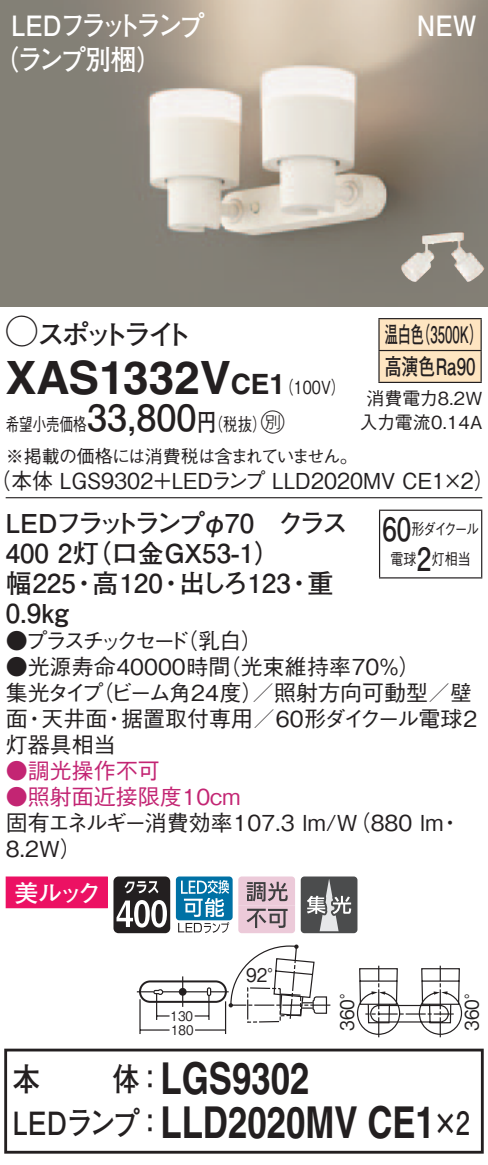
<style>
.page{position:relative;width:488px;height:1165px;background:#fff}
.page>*{position:absolute;margin:0;border:0;box-sizing:border-box;transform-origin:0 0}
.t1{font:700 46px "Helvetica LT Std";color:#231f20}
.t2{font:700 44px "Helvetica LT Std";color:#231f20;scale:.79 1}
.t3{font:700 36px "Futo Go B101 Pro";color:#231f20}
.t4{font:700 32px "Futo Go B101 Pro";letter-spacing:-.02em;color:#231f20;scale:.85 1}
.t5{font:700 32px "Futo Go B101 Pro";letter-spacing:-.02em;color:#231f20;scale:.81 1}
.t6{font:700 32px "Futo Go B101 Pro";letter-spacing:-.02em;color:#231f20;scale:.79 1}
.t7{font:700 28px/34px "Futo Go B101 Pro";letter-spacing:-.12em;color:#fff;scale:.9 1}
.t8{font:700 28px "Futo Go B101 Pro";letter-spacing:-.195em;color:#231f20}
.t9{font:700 28px "Helvetica LT Std";color:#231f20}
.t10{font:700 26px/30px "Futo Go B101 Pro";color:#231f20}
.t11{font:700 24px "Futo Go B101 Pro";color:#fff}
.t12{font:24px "Ford Classification 1";color:#231f20}
.t13{font:700 22.8px/32px "Futo Go B101 Pro";color:#231f20;scale:.58 1}
.t14{font:500 22px/26px "Gothic BBB Pro";color:#231f20}
.t15{font:500 22px "Gothic BBB Pro";color:#231f20;scale:.94 1}
.t16{font:500 22px "Gothic BBB Pro";color:#c32573}
.t17{font:500 22px "Gothic BBB Pro";letter-spacing:-.165em;color:#231f20}
.t18{font:500 18.8px "Gothic BBB Pro";color:#231f20;scale:.9 1}
.t19{font:500 18px/31.6px "Gothic BBB Pro";letter-spacing:-.04em;color:#231f20;scale:.75 1}
.t20{font:500 18px/24px "Gothic BBB Pro";color:#231f20;text-align:center}
.t21{font:500 18px "Gothic BBB Pro";color:#231f20;scale:.8 1}
.t22{font:500 16px "Gothic BBB Pro";letter-spacing:-.11em;color:#231f20;scale:.81 1}
.t23{font:500 13.2px/14px "Gothic BBB Pro";color:#231f20;scale:.9 1}
.s1{font-family:"Ford Classification 1";font-weight:400;font-size:32px}
.s2{font-size:46px}
.s3{font-family:"Helvetica LT Std";font-weight:700;font-size:28px}
.s4{font-family:"Gothic BBB Pro";font-weight:500;font-size:18px}
.s5{font-family:"Futo Go B101 Pro";font-weight:700;font-size:24px}
.s6{font-family:"Helvetica LT Std";font-size:44px}
</style>
<div class="page">
<hr style="left:162px;top:991px;width:45px;height:1px;background:#231f20">
<hr style="left:182px;top:976px;width:1px;height:31px;background:#231f20">
<hr style="left:139px;top:999px;width:2px;height:35px;background:#231f20">
<hr style="left:140px;top:1029px;width:29px;height:2px;background:#231f20">
<div style="left:179px;top:988px;width:7px;height:8px;background:#231f20;border-radius:50%"></div>
<svg style="left:137px;top:989px;width:32px;height:31px"></svg>
<div style="left:139px;top:980px;width:88px;height:23px;border:2px solid #231f20;border-radius:10px"></div>
<svg style="left:194px;top:945px;width:268px;height:92px"></svg>
<img style="left:0;top:0;width:488px;height:306px">
<img style="left:400px;top:231px;width:84px;height:52px">
<svg style="left:6px;top:876px;width:164px;height:57px"></svg>
<div style="left:176px;top:876px;width:56px;height:44px;background:#0071a5;border-radius:3px"></div>
<svg style="left:178px;top:880px;width:51px;height:53px"></svg>
<svg style="left:238px;top:876px;width:57px;height:57px;background:#c9afbb"></svg>
<svg style="left:303px;top:879px;width:51px;height:51px;background:#777879"></svg>
<div style="left:300px;top:876px;width:57px;height:57px;border:2px solid #4b4c4d;border-radius:3px"></div>
<hr style="left:6px;top:497px;width:476px;height:1px;background:#231f20">
<svg style="left:379px;top:319px;width:101px;height:63px;background:#fae1be"></svg>
<hr style="left:378px;top:318px;width:103px;height:1px;background:#231f20">
<hr style="left:378px;top:319px;width:1px;height:31px;background:#231f20">
<hr style="left:480px;top:319px;width:1px;height:31px;background:#231f20">
<hr style="left:378px;top:350px;width:103px;height:1px;background:#231f20">
<hr style="left:378px;top:351px;width:1px;height:31px;background:#231f20">
<hr style="left:480px;top:351px;width:1px;height:31px;background:#231f20">
<hr style="left:378px;top:382px;width:103px;height:1px;background:#231f20">
<hr style="left:379px;top:511px;width:1px;height:66px;background:#231f20">
<hr style="left:379px;top:510px;width:103px;height:1px;background:#231f20">
<hr style="left:481px;top:511px;width:1px;height:66px;background:#231f20">
<hr style="left:379px;top:577px;width:103px;height:2px;background:#231f20">
<div style="left:4px;top:1049px;width:479px;height:105px;border:3px solid #231f20"></div>
<p class="t7" style="left:-7px;top:5px;width:237px;text-indent:18px">LEDフラットランプ（ランプ別梱(</p>
<p class="t7" style="left:416px;top:5px;width:68px">NEW</p>
<p class="t8" style="left:6px;top:312px;width:188px"><span class="s1">A</span>スポットライト</p>
<p class="t13" style="left:417px;top:316px;width:115px">（3500 (K</p>
<p class="t13" style="left:384px;top:316px;width:158px">温白色<br>高演色Ra90</p>
<h1 class="t1" style="left:6px;top:349px;width:196px">XAS1332</h1>
<p class="t9" style="left:200px;top:367px;width:71px"><span class="s2">V</span>CE</p>
<p class="t21" style="left:269px;top:372px;width:96px">（<span class="s3">1</span> 100 (V</p>
<p class="t20" style="left:359px;top:384px;width:124px">消費電力8.2W入力電流0.14A</p>
<h3 class="t3" style="left:87px;top:389px;width:111px">33,800</h3>
<p class="t12" style="left:252px;top:410px;width:34px">C<span class="s4">）</span></p>
<p class="t21" style="left:197px;top:410px;width:70px">（<span class="s5">円</span>税抜</p>
<p class="t19" style="left:6px;top:406px;width:471px">希望小売価格<br>※掲載の価格には消費税は含まれていません。</p>
<p class="t15" style="left:-9px;top:463px;width:537px">（本体 LGS9302＋LEDランプ LLD2020M V C E ×1 (2</p>
<p class="t10" style="left:278px;top:504px;width:71px">クラス</p>
<p class="t10" style="left:6px;top:504px;width:276px">LEDフラットランプφ70<br>400 （灯2 口金GX53-1(</p>
<h3 class="t5" style="left:382px;top:504px;width:37px">60</h3>
<p class="t22" style="left:411px;top:516px;width:85px">形ダイクール</p>
<h3 class="t5" style="left:417px;top:534px;width:19px">2</h3>
<p class="t22" style="left:431px;top:546px;width:50px">灯相当</p>
<p class="t22" style="left:390px;top:546px;width:34px">電球</p>
<p class="t10" style="left:307px;top:564px;width:27px">重</p>
<p class="t10" style="left:6px;top:564px;width:72px">幅225<br>0.9kg</p>
<p class="t10" style="left:92px;top:564px;width:72px">高120</p>
<p class="t10" style="left:179px;top:564px;width:113px">出しろ123</p>
<p class="t10" style="left:71px;top:564px;width:27px">・</p>
<p class="t10" style="left:158px;top:564px;width:27px">・</p>
<p class="t10" style="left:286px;top:564px;width:27px">・</p>
<p class="t14" style="left:176px;top:625px;width:88px">（乳白(</p>
<p class="t17" style="left:6px;top:623px;width:185px">●プラスチックセード</p>
<p class="t14" style="left:219px;top:651px;width:203px">（光束維持率70％(</p>
<p class="t14" style="left:92px;top:651px;width:382px;text-indent:-86px">●光源寿命40000時間<br>（ビーム角24度／）照射方向可動型／壁</p>
<p class="t14" style="left:6px;top:677px;width:99px">集光タイプ</p>
<p class="t14" style="left:121px;top:703px;width:357px">据置取付専用／60形ダイクール電球2</p>
<p class="t14" style="left:41px;top:703px;width:67px">天井面</p>
<p class="t14" style="left:6px;top:703px;width:112px">面<br>灯器具相当</p>
<p class="t16" style="left:6px;top:753px;width:155px">●調光操作不可</p>
<p class="t16" style="left:6px;top:779px;width:236px">●照射面近接限度10cm</p>
<p class="t14" style="left:23px;top:703px;width:23px">・</p>
<p class="t14" style="left:103px;top:703px;width:23px">・</p>
<p class="t14" style="left:6px;top:807px;width:439px">固有エネルギー消費効率107.3 lm （W/ 880 lm<br>8.2W(</p>
<p class="t14" style="left:439px;top:807px;width:23px">・</p>
<p class="t11" style="left:14px;top:873px;width:88px">美ルック</p>
<p class="t18" style="left:246px;top:960px;width:44px">92°</p>
<p class="t23" style="left:171px;top:1007px;width:27px">130<br>180</p>
<p class="t18" style="left:332px;top:1031px;width:56px;rotate:-90deg">360°</p>
<p class="t18" style="left:456px;top:1031px;width:56px;rotate:-90deg">360°</p>
<h3 class="t4" style="left:13px;top:1054px;width:34px">本</h3>
<h3 class="t4" style="left:113px;top:1054px;width:62px">体：</h3>
<h2 class="t2" style="left:160px;top:1051px;width:190px">LGS9302</h2>
<h3 class="t4" style="left:13px;top:1098px;width:179px">LEDランプ：</h3>
<h2 class="t2" style="left:160px;top:1095px;width:324px">LLD2020MV CE</h2>
<h3 class="t6" style="left:415px;top:1098px;width:70px">×<span class="s6">1</span> 2</h3>
</div>
